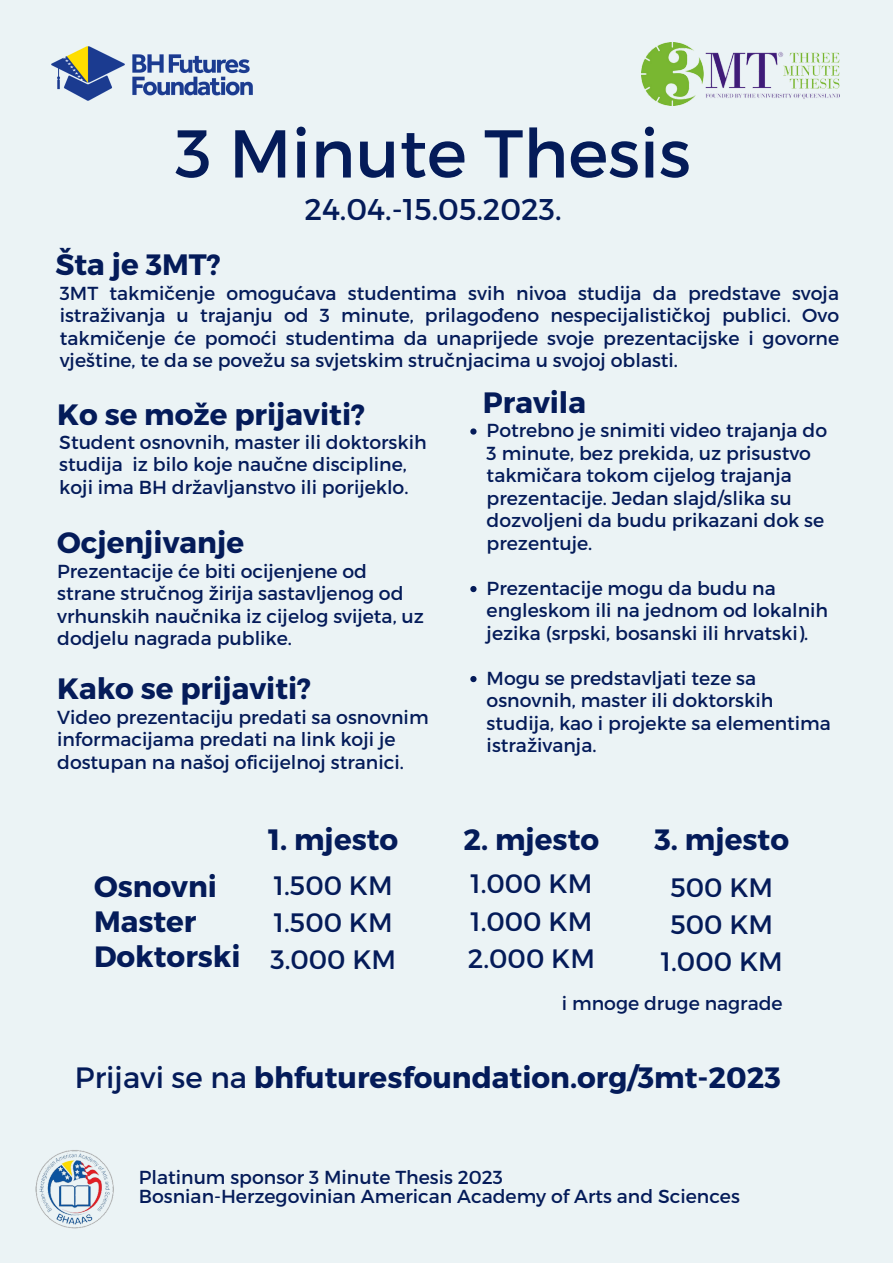
<style>
.page{position:relative;width:893px;height:1263px;background:#ebf3f5}
.page>*{position:absolute;margin:0;border:0;box-sizing:border-box;transform-origin:0 0}
.t1{font:67.5px "Montserrat";color:#041b59}
.t2{font:30px "Montserrat";color:#041b59}
.t3{font:700 29.4px/34.9px "Montserrat";color:#041b59}
.t4{font:26.62px/37.1px "Montserrat";color:#041b59}
.t5{font:18.83px/22.5px "Montserrat";color:#041b59}
.s1{font-weight:400}
</style>
<div class="page">
<img style="left:642px;top:43px;width:198px;height:62px">
<img style="left:35px;top:1150px;width:79px;height:79px">
<img style="left:51px;top:46px;width:202px;height:55px">
<svg style="left:470px;top:428px;width:6px;height:7px"></svg>
<svg style="left:470px;top:586px;width:6px;height:6px"></svg>
<svg style="left:470px;top:676px;width:6px;height:6px"></svg>
<h1 class="t1" style="left:175px;top:110px;width:517px">3 Minute Thesis</h1>
<h2 class="t2" style="left:304px;top:190px;width:259px">24.04.-15.05.2023.</h2>
<h3 class="t3" style="left:56px;top:246px;width:167px">Šta je 3MT?</h3>
<p class="t5" style="left:60px;top:281px;width:781px;text-align:justify">3MT takmičenje omogućava studentima svih nivoa studija da predstave svoja istraživanja u trajanju od 3 minute, prilagođeno nespecijalističkoj publici. Ovo takmičenje će pomoći studentima da unaprijede svoje prezentacijske i govorne vještine, te da se povežu sa svjetskim stručnjacima u svojoj oblasti.</p>
<h3 class="t3" style="left:57px;top:395px;width:309px">Ko se može prijaviti?</h3>
<p class="t5" style="left:59px;top:430px;width:369px">Student osnovnih, master ili doktorskih studija iz bilo koje naučne discipline, koji ima BH državljanstvo ili porijeklo.</p>
<h3 class="t3" style="left:57px;top:523px;width:188px">Ocjenjivanje</h3>
<p class="t5" style="left:57px;top:559px;width:368px">Prezentacije će biti ocijenjene od strane stručnog žirija sastavljenog od vrhunskih naučnika iz cijelog svijeta, uz dodjelu nagrada publike.</p>
<h3 class="t3" style="left:57px;top:670px;width:255px">Kako se prijaviti?</h3>
<p class="t5" style="left:57px;top:705px;width:373px">Video prezentaciju predati sa osnovnim informacijama predati na link koji je dostupan na našoj oficijelnoj stranici.</p>
<h3 class="t3" style="left:483px;top:384px;width:105px">Pravila</h3>
<p class="t5" style="left:486px;top:418px;width:342px">Potrebno je snimiti video trajanja do<br>3 minute, bez prekida, uz prisustvo takmičara tokom cijelog trajanja prezentacije. Jedan slajd/slika su dozvoljeni da budu prikazani dok se prezentuje.</p>
<p class="t5" style="left:486px;top:576px;width:343px">Prezentacije mogu da budu na engleskom ili na jednom od lokalnih jezika (srpski, bosanski ili hrvatski).</p>
<p class="t5" style="left:486px;top:666px;width:346px">Mogu se predstavljati teze sa osnovnih, master ili doktorskih studija, kao i projekte sa elementima istraživanja.</p>
<h3 class="t3" style="left:268px;top:820px;width:132px">1. mjesto</h3>
<h3 class="t3" style="left:463px;top:820px;width:137px">2. mjesto</h3>
<h3 class="t3" style="left:654px;top:820px;width:136px">3. mjesto</h3>
<h3 class="t3" style="left:94px;top:868px;width:148px">Osnovni<br>Master<br>Doktorski</h3>
<h3 class="t4" style="left:270px;top:865px;width:127px">1.500 KM<br>1.500 KM<br>3.000 KM</h3>
<h3 class="t4" style="left:468px;top:864px;width:129px;text-align:justify">1.000 KM 1.000 KM 2.000 KM</h3>
<h3 class="t4" style="left:661px;top:867px;width:123px;text-align:center">500 KM<br>500 KM<br>1.000 KM</h3>
<p class="t5" style="left:562px;top:991px;width:222px">i mnoge druge nagrade</p>
<h3 class="t3" style="left:75px;top:1058px;width:707px"><span class="s1">Prijavi se na</span> bhfuturesfoundation.org/3mt-2023</h3>
<p class="t5" style="left:139px;top:1167px;width:602px;line-height:18.6px">Platinum sponsor 3 Minute Thesis 2023<br>Bosnian-Herzegovinian American Academy of Arts and Sciences</p>
</div>
